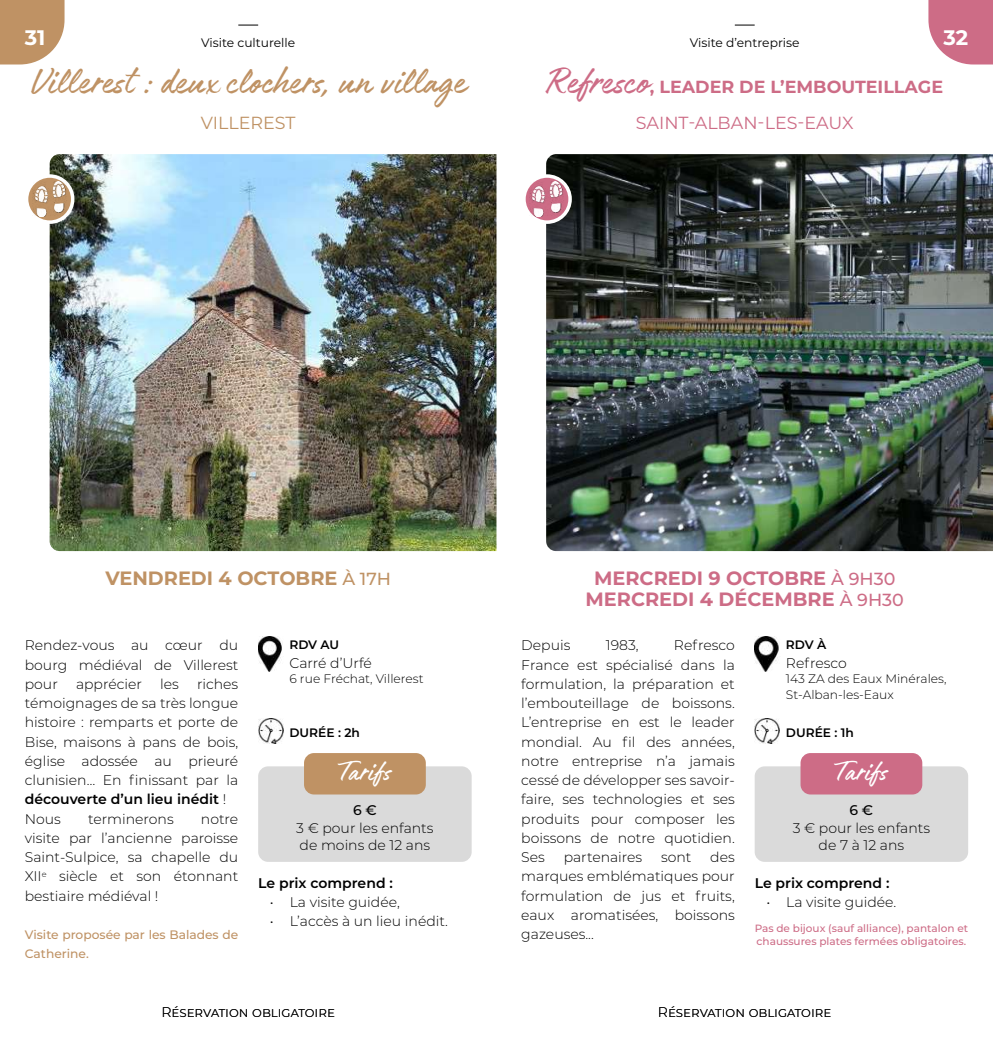
<style>
.page{position:relative;width:993px;height:1042px;background:#fff}
.page>*{position:absolute;margin:0;border:0;box-sizing:border-box;transform-origin:0 0}
.t1{font:42px "Authenia Solid";color:#bf9264}
.t2{font:42px "Authenia Solid";color:#cd6c86}
.t3{font:31.5px "Authenia Solid";color:#fff}
.t4{font:700 21px "Montserrat";color:#fff}
.t5{font:700 19.25px/21px "Montserrat";color:#cd6c86;text-align:center}
.t6{font:700 19.25px "Montserrat";color:#bf9264}
.t7{font:700 17.5px "Montserrat";color:#cd6c86}
.t8{font:17.5px "Montserrat";color:#cd6c86}
.t9{font:17.5px "Montserrat";color:#bf9264}
.t10{font:300 14px/19.2px "Montserrat";color:#000;text-align:justify}
.t11{font:600 14px "Montserrat";color:#000}
.t12{font:500 14px "Montserrat";color:#000}
.t13{font:300 12.25px/15.8px "Montserrat";color:#000}
.t14{font:500 12.25px/19.2px "Montserrat";color:#bf9264}
.t15{font:12.25px "Montserrat";color:#000}
.t16{font:600 12.25px "Montserrat";color:#000}
.t17{font:500 10.5px/12.6px "Montserrat";color:#cd6c86}
.s1{font-weight:500;font-size:17.5px}
.s2{font-weight:600}
</style>
<div class="page">
<svg style="left:734px;top:25px;width:20px;height:1px"></svg>
<svg style="left:928px;top:0;width:64px;height:64px"></svg>
<svg style="left:238px;top:25px;width:20px;height:1px"></svg>
<svg style="left:0;top:0;width:64px;height:64px"></svg>
<img style="left:50px;top:154px;width:446px;height:397px">
<svg style="left:27px;top:176px;width:46px;height:46px"></svg>
<div style="left:25px;top:174px;width:49px;height:50px;border:4px solid #fff;border-radius:50%"></div>
<img style="left:32px;top:182px;width:35px;height:34px">
<div style="left:258px;top:766px;width:213px;height:96px;background:#dadada;border-radius:10px"></div>
<div style="left:304px;top:753px;width:121px;height:41px;background:#bf9264;border-radius:10px"></div>
<img style="left:258px;top:637px;width:24px;height:34px">
<img style="left:258px;top:718px;width:25px;height:25px">
<img style="left:546px;top:154px;width:446px;height:397px">
<svg style="left:523px;top:176px;width:47px;height:46px"></svg>
<div style="left:522px;top:174px;width:49px;height:50px;border:4px solid #fff;border-radius:50%"></div>
<img style="left:529px;top:182px;width:35px;height:34px">
<img style="left:754px;top:637px;width:25px;height:34px">
<img style="left:754px;top:718px;width:25px;height:25px">
<div style="left:754px;top:766px;width:213px;height:96px;background:#dadada;border-radius:10px"></div>
<div style="left:800px;top:753px;width:122px;height:41px;background:#cd6c86;border-radius:10px"></div>
<h3 class="t4" style="left:25px;top:23px;width:22px">31</h3>
<p class="t15" style="left:201px;top:34px;width:96px">Visite culturelle</p>
<p class="t15" style="left:689px;top:34px;width:111px">Visite d’entreprise</p>
<h3 class="t4" style="left:943px;top:23px;width:26px">32</h3>
<h1 class="t1" style="left:31px;top:60px;width:437px">Villerest : deux clochers, un village</h1>
<p class="t9" style="left:201px;top:111px;width:96px">VILLEREST</p>
<h1 class="t2" style="left:546px;top:60px;width:105px">Refresco</h1>
<p class="t7" style="left:649px;top:74px;width:294px">, LEADER DE L’EMBOUTEILLAGE</p>
<p class="t8" style="left:635px;top:111px;width:219px">SAINT-ALBAN-LES-EAUX</p>
<h3 class="t6" style="left:105px;top:564px;width:287px">VENDREDI 4 OCTOBRE <span class="s1">À 17H</span></h3>
<p class="t10" style="left:25px;top:635px;width:215px">Rendez-vous au cœur du bourg médiéval de Villerest pour</p>
<p class="t10" style="left:25px;top:674px;width:215px;text-align:left;text-indent:172px">riches témoignages de sa très longue histoire : remparts et porte de<br>Bise, maisons à pans de bois, église adossée au prieuré clunisien… En finissant par la <span class="s2">découverte d’un lieu inédit</span> !<br>Nous</p>
<p class="t10" style="left:76px;top:674px;width:68px">apprécier</p>
<p class="t10" style="left:160px;top:674px;width:20px">les</p>
<p class="t10" style="left:88px;top:808px;width:87px">terminerons</p>
<p class="t10" style="left:25px;top:808px;width:215px;text-indent:176px">notre visite par l’ancienne paroisse Saint-Sulpice, sa chapelle du XII<sup>e</sup> siècle et son étonnant bestiaire médiéval !</p>
<p class="t14" style="left:25px;top:924px;width:215px">Visite proposée par les Balades de<br>Catherine.</p>
<p class="t16" style="left:289px;top:635px;width:51px">RDV AU</p>
<p class="t10" style="left:289px;top:652px;width:84px">Carré d’Urfé</p>
<p class="t13" style="left:289px;top:671px;width:136px">6 rue Fréchat, Villerest</p>
<p class="t16" style="left:289px;top:723px;width:72px">DURÉE : 2h</p>
<h2 class="t3" style="left:338px;top:755px;width:54px">Tarifs</h2>
<p class="t12" style="left:353px;top:800px;width:25px">6 €</p>
<p class="t10" style="left:296px;top:818px;width:139px;line-height:17.5px">3 € pour les enfants de moins de 12 ans</p>
<p class="t11" style="left:258px;top:873px;width:136px">Le prix comprend :</p>
<p class="t10" style="left:270px;top:892px;width:131px">• La visite guidée,</p>
<p class="t10" style="left:270px;top:911px;width:179px">• L’accès à un lieu inédit.</p>
<h3 class="t5" style="left:585px;top:566px;width:320px">MERCREDI 9 OCTOBRE <span class="s1">À 9H30<br></span>MERCREDI 4 DÉCEMBRE <span class="s1">À 9H30</span></h3>
<p class="t10" style="left:521px;top:635px;width:215px;text-indent:152px">Refresco France est spécialisé dans la formulation, la préparation et l’embouteillage de boissons.<br>L’entreprise en est le leader mondial. Au fil des années, notre entreprise n’a jamais cessé de développer ses savoir&shy;faire, ses technologies et ses produits pour composer les boissons de notre quotidien.<br>Ses</p>
<p class="t10" style="left:521px;top:635px;width:51px">Depuis</p>
<p class="t10" style="left:605px;top:635px;width:34px">1983,</p>
<p class="t10" style="left:521px;top:847px;width:215px;text-indent:189px">des marques emblématiques pour formulation de jus et fruits, eaux aromatisées, boissons gazeuses...</p>
<p class="t10" style="left:563px;top:847px;width:80px">partenaires</p>
<p class="t10" style="left:661px;top:847px;width:32px">sont</p>
<p class="t16" style="left:785px;top:635px;width:42px">RDV À</p>
<p class="t10" style="left:785px;top:652px;width:62px">Refresco</p>
<p class="t13" style="left:785px;top:671px;width:162px">143 ZA des Eaux Minérales,<br>St-Alban-les-Eaux</p>
<p class="t16" style="left:785px;top:723px;width:69px">DURÉE : 1h</p>
<h2 class="t3" style="left:835px;top:755px;width:54px">Tarifs</h2>
<p class="t12" style="left:849px;top:800px;width:25px">6 €</p>
<p class="t10" style="left:792px;top:818px;width:139px;line-height:17.5px;text-align:center">3 € pour les enfants de 7 à 12 ans</p>
<p class="t11" style="left:754px;top:873px;width:136px">Le prix comprend :</p>
<p class="t10" style="left:766px;top:892px;width:131px">• La visite guidée.</p>
<p class="t17" style="left:754px;top:922px;width:215px">Pas de bijoux (sauf alliance), pantalon et chaussures plates fermées obligatoires.</p>
<p class="t10" style="left:161px;top:1002px;width:175px">Réservation obligatoire</p>
<p class="t10" style="left:657px;top:1002px;width:175px">Réservation obligatoire</p>
</div>
